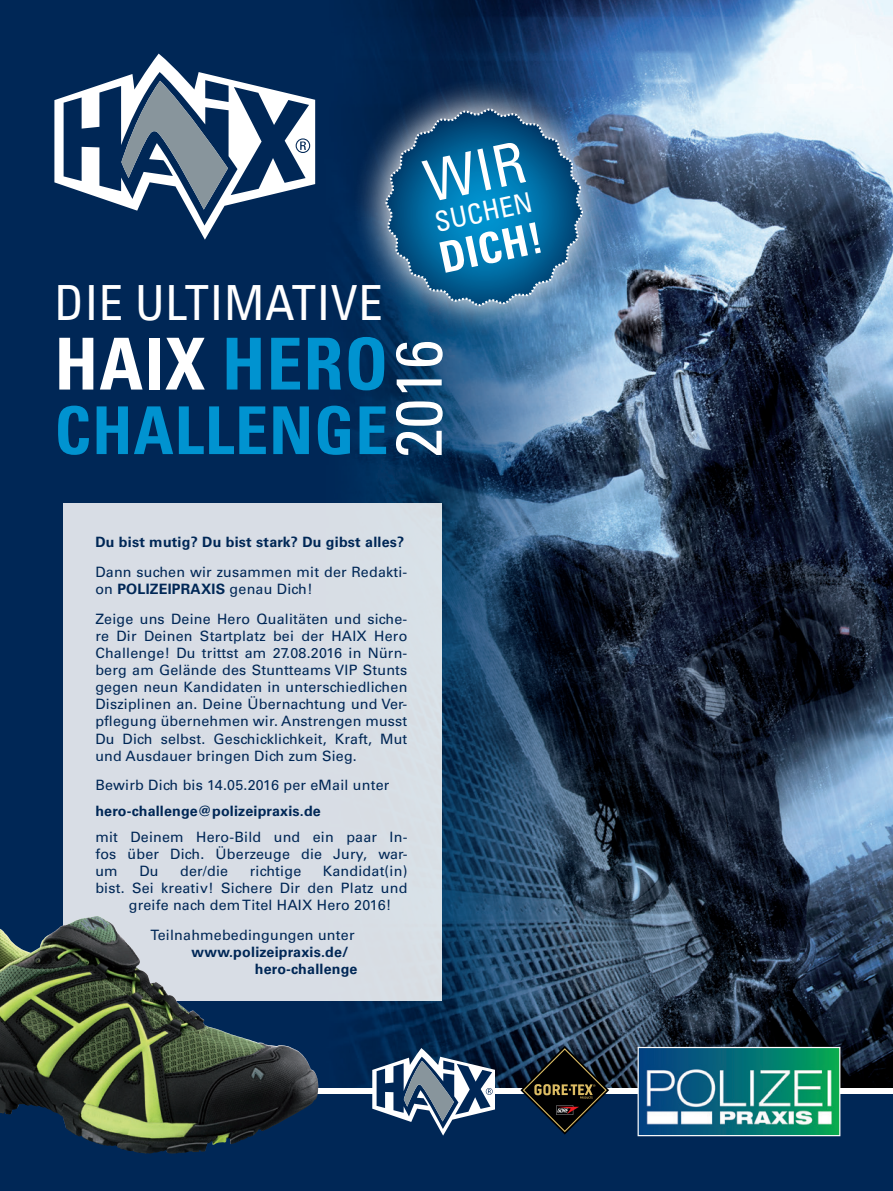
<style>
.page{position:relative;width:893px;height:1191px;background:#fff}
.page>*{position:absolute;margin:0;border:0;box-sizing:border-box;transform-origin:0 0}
.t1{font:700 condensed 71.7px "Univers LT Std";letter-spacing:.015em;color:#fff}
.t2{font:700 condensed 66px "Univers LT Std";letter-spacing:.015em;color:#0093d0}
.t3{font:condensed 64.8px "Univers LT Std";color:#fff}
.t4{font:condensed 48.45px "Univers LT Std";letter-spacing:.015em;color:#fff}
.t5{font:700 condensed 42.75px "Univers LT Std";color:#fff}
.t6{font:condensed 27.6px "Univers LT Std";color:#fff}
.t7{font:14.25px/17.1px "Univers LT Std";letter-spacing:.015em;color:#002756;text-align:justify}
.t8{font:700 14.25px/17.1px "Univers LT Std";letter-spacing:.015em;color:#002756}
.s1{color:#0093d0}
.s2{font-weight:700}
</style>
<div class="page">
<div style="left:0;top:1094px;width:893px;height:97px;background:#002756"></div>
<img style="left:0;top:0;width:893px;height:1087px">
<div style="left:64px;top:503px;width:378px;height:498px;background:#d8dde5"></div>
<svg style="left:372px;top:1048px;width:123px;height:87px"></svg>
<svg style="left:54px;top:54px;width:261px;height:186px;background:#26476f"></svg>
<svg style="left:64px;top:72px;width:246px;height:153px"></svg>
<img style="left:640px;top:1049px;width:198px;height:85px">
<div style="left:638px;top:1047px;width:202px;height:89px;border:1px solid #fff"></div>
<svg style="left:520px;top:1045px;width:89px;height:89px"></svg>
<img style="left:0;top:916px;width:190px;height:237px">
<svg style="left:327px;top:50px;width:314px;height:315px;background:#29517c"></svg>
<svg style="left:385px;top:108px;width:198px;height:199px;background:#196b9b"></svg>
<h3 class="t4" style="left:54px;top:272px;width:330px">DIE ULTIMATIVE</h3>
<h1 class="t1" style="left:54px;top:320px;width:335px">HAIX <span class="s1">HERO</span></h1>
<h2 class="t2" style="left:54px;top:390px;width:335px">CHALLENGE</h2>
<h3 class="t6" style="left:431px;top:205px;width:100px;rotate:-12deg">SUCHEN</h3>
<h3 class="t5" style="left:434px;top:233px;width:106px;rotate:-12deg">DICH!</h3>
<h3 class="t3" style="left:378px;top:458px;width:120px;rotate:-90deg">2016</h3>
<p class="t8" style="left:95px;top:533px;width:310px">Du bist mutig? Du bist stark? Du gibst alles?</p>
<p class="t7" style="left:95px;top:563px;width:314px">Dann suchen wir zusammen mit der Redakti&shy;on <span class="s2">POLIZEIPRAXIS</span> genau Dich!</p>
<p class="t7" style="left:95px;top:610px;width:314px">Zeige uns Deine Hero Qualitäten und siche&shy;re Dir Deinen Startplatz bei der HAIX Hero Challenge! Du trittst am 27.08.2016 in Nürn&shy;berg am Gelände des Stuntteams VIP Stunts gegen neun Kandidaten in unterschiedlichen Disziplinen an. Deine Übernachtung und Ver&shy;pflegung übernehmen wir. Anstrengen musst Du Dich selbst. Geschicklichkeit, Kraft, Mut und Ausdauer bringen Dich zum Sieg.</p>
<p class="t7" style="left:95px;top:777px;width:296px">Bewirb Dich bis 14.05.2016 per eMail unter</p>
<p class="t8" style="left:95px;top:802px;width:227px">hero-challenge@polizeipraxis.de</p>
<p class="t7" style="left:95px;top:828px;width:314px">mit Deinem Hero-Bild und ein paar In&shy;fos über Dich. Überzeuge die Jury, war&shy;um</p>
<p class="t7" style="left:139px;top:862px;width:21px">Du</p>
<p class="t7" style="left:180px;top:862px;width:50px">der/die</p>
<p class="t7" style="left:250px;top:862px;width:53px">richtige</p>
<p class="t7" style="left:323px;top:862px;width:86px">Kandidat(in)</p>
<p class="t7" style="left:95px;top:879px;width:314px">bist. Sei kreativ! Sichere Dir den Platz und</p>
<p class="t7" style="left:129px;top:896px;width:264px">greife nach demTitel HAIX Hero 2016!</p>
<p class="t7" style="left:151px;top:926px;width:206px">Teilnahmebedingungen unter</p>
<p class="t8" style="left:255px;top:943px;width:104px;text-indent:-63px">www.polizeipraxis.de/ hero-challenge</p>
</div>
